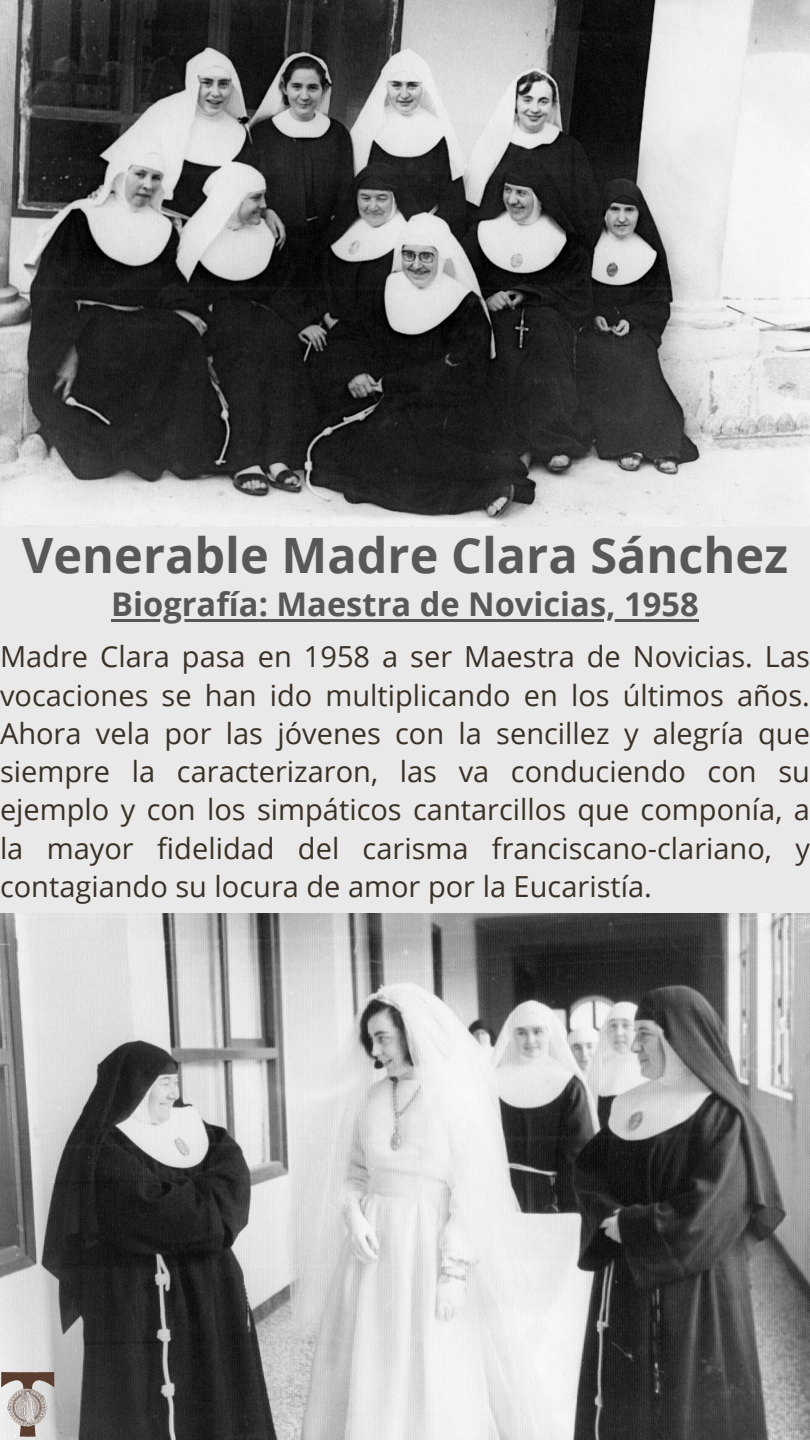
<style>
.page{position:relative;width:810px;height:1440px;background:#e9e9e9}
.page>*{position:absolute;margin:0;border:0;box-sizing:border-box;transform-origin:0 0}
.t1{font:700 48.7px "Open Sans";color:#585858}
.t2{font:700 32.7px "Open Sans";color:#585858}
.t3{font:29px/38.2px "Open Sans";color:#3a3126;text-align:justify}
</style>
<div class="page">
<img style="left:0;top:0;width:810px;height:526px">
<img style="left:0;top:914px;width:810px;height:526px">
<hr style="left:111px;top:619px;width:588px;height:3px;background:#585858">
<img style="left:0;top:1371px;width:55px;height:69px">
<h1 class="t1" style="left:22px;top:521px;width:768px">Venerable Madre Clara Sánchez</h1>
<p class="t2" style="left:111px;top:581px;width:589px">Biografía: Maestra de Novicias, 1958</p>
<h2 class="t3" style="left:0;top:637px;width:811px">Madre Clara pasa en 1958 a ser Maestra de Novicias. Las vocaciones se han ido multiplicando en los últimos años.<br>Ahora vela por las jóvenes con la sencillez y alegría que siempre la caracterizaron, las va conduciendo con su ejemplo y con los simpáticos cantarcillos que componía, a la mayor fidelidad del carisma franciscano-clariano, y contagiando su locura de amor por la Eucaristía.</h2>
</div>
